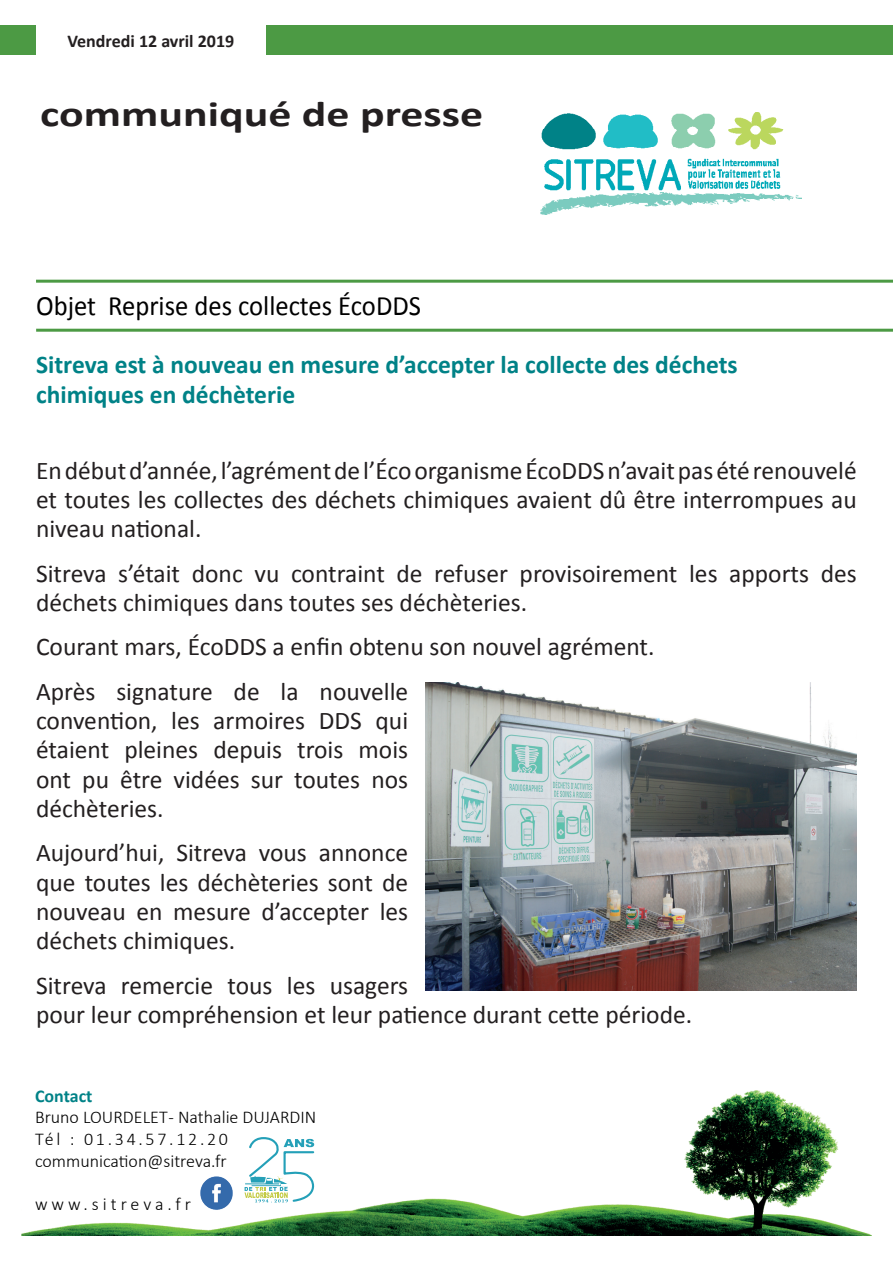
<style>
.page{position:relative;width:893px;height:1263px;background:#fff}
.page>*{position:absolute;margin:0;border:0;box-sizing:border-box;transform-origin:0 0}
.t1{font:700 36px "Calibri";color:#231f20;scale:1.28 1}
.t2{font:28.05px "Calibri";color:#000;scale:.95 1}
.t3{font:25.5px/29.2px "Calibri";color:#231f20;text-align:justify}
.t4{font:700 25.5px/30.6px "Calibri";color:#008287}
.t5{font:300 18px/21.6px "Calibri";color:#000}
.t6{font:700 18px "Calibri";color:#231f20}
.t7{font:300 18px "Calibri";letter-spacing:.22em;color:#000}
.t8{font:700 18px "Calibri";color:#008287}
</style>
<div class="page">
<img style="left:21px;top:1090px;width:850px;height:145px">
<img style="left:200px;top:1176px;width:34px;height:34px">
<svg style="left:244px;top:1136px;width:76px;height:67px"></svg>
<img style="left:425px;top:682px;width:432px;height:309px">
<img style="left:541px;top:113px;width:261px;height:102px">
<hr style="left:36px;top:280px;width:857px;height:3px;background:#4c9a44">
<hr style="left:36px;top:329px;width:857px;height:3px;background:#4c9a44">
<div style="left:0;top:26px;width:893px;height:29px;background:#4c9a44"></div>
<div style="left:36px;top:26px;width:230px;height:29px;background:#fff"></div>
<p class="t6" style="left:68px;top:30px;width:168px">Vendredi 12 avril 2019</p>
<h1 class="t1" style="left:40px;top:91px;width:348px">communiqué de presse</h1>
<p class="t2" style="left:36px;top:288px;width:407px">Objet Reprise des collectes ÉcoDDS</p>
<p class="t4" style="left:36px;top:349px;width:703px">Sitreva est à nouveau en mesure d’accepter la collecte des déchets chimiques en déchèterie</p>
<p class="t3" style="left:36px;top:455px;width:822px">En début d’année, l’agrément de l’Éco organisme ÉcoDDS n’avait pas été renouvelé et toutes les collectes des déchets chimiques avaient dû être interrompues au niveau national.</p>
<p class="t3" style="left:36px;top:558px;width:822px">Sitreva s’était donc vu contraint de refuser provisoirement les apports des déchets chimiques dans toutes ses déchèteries.</p>
<p class="t3" style="left:36px;top:625px;width:620px;line-height:44.2px">Courant mars, ÉcoDDS a enfin obtenu son nouvel agrément.<br>Après signature de la nouvelle</p>
<p class="t3" style="left:36px;top:706px;width:374px">convention, les armoires DDS qui étaient pleines depuis trois mois ont pu être vidées sur toutes nos déchèteries.</p>
<p class="t3" style="left:36px;top:838px;width:374px">Aujourd’hui, Sitreva vous annonce que toutes les déchèteries sont de nouveau en mesure d’accepter les déchets chimiques.</p>
<p class="t3" style="left:36px;top:970px;width:658px">Sitreva remercie tous les usagers<br>pour leur compréhension et leur patience durant cette période.</p>
<p class="t8" style="left:35px;top:1084px;width:59px">Contact</p>
<p class="t5" style="left:35px;top:1106px;width:283px">Bruno LOURDELET - Nathalie DUJARDIN<br>Tél : 01.34.57.12.20 communication@sitreva.fr</p>
<p class="t7" style="left:35px;top:1193px;width:157px">www.sitreva.fr</p>
</div>
